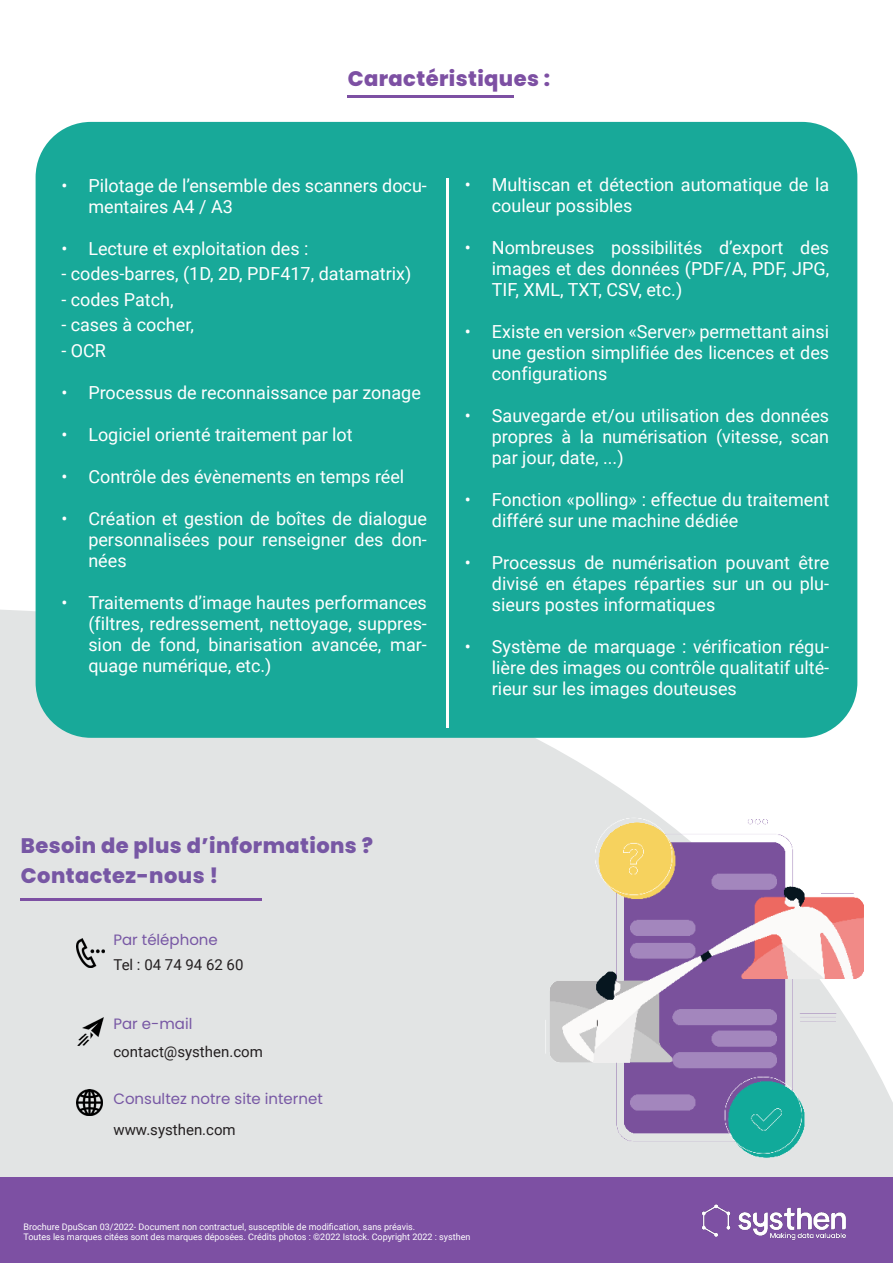
<style>
.page{position:relative;width:893px;height:1263px;background:#fff}
.page>*{position:absolute;margin:0;border:0;box-sizing:border-box;transform-origin:0 0}
.t1{font:800 21px "Poppins";letter-spacing:.02em;color:#7757a4}
.t2{font:800 21px "Poppins";letter-spacing:.02em;color:#7d50a3}
.t3{font:18px/21px "Roboto";color:#fff;text-align:justify}
.t4{font:15px "Roboto";color:#231f20}
.t5{font:15px "Poppins";color:#7757a4}
.t6{font:9px "Roboto";color:#fff}
</style>
<div class="page">
<svg style="left:0;top:608px;width:893px;height:569px;background:#e4e6e6"></svg>
<div style="left:0;top:1177px;width:893px;height:86px;background:#7d50a3"></div>
<img style="left:76px;top:939px;width:28px;height:28px">
<img style="left:77px;top:1017px;width:27px;height:28px">
<img style="left:535px;top:798px;width:337px;height:379px">
<img style="left:701px;top:1204px;width:144px;height:36px">
<hr style="left:21px;top:898px;width:241px;height:2px;background:#7d50a3">
<img style="left:77px;top:1089px;width:26px;height:26px">
<div style="left:36px;top:122px;width:821px;height:616px;background:#18a999;border-radius:55px"></div>
<hr style="left:446px;top:178px;width:3px;height:550px;background:#fff">
<hr style="left:348px;top:95px;width:166px;height:3px;background:#7d50a3">
<p class="t2" style="left:348px;top:67px;width:204px">Caractéristiques :</p>
<p class="t3" style="left:88px;top:174px;width:340px;text-indent:-27px">• Pilotage de l’ensemble des scanners docu&shy;mentaires A4 / A3</p>
<p class="t3" style="left:61px;top:237px;width:249px">• Lecture et exploitation des :</p>
<p class="t3" style="left:61px;top:263px;width:352px">- codes-barres, (1D, 2D, PDF417, datamatrix)</p>
<p class="t3" style="left:61px;top:288px;width:114px">- codes Patch,</p>
<p class="t3" style="left:61px;top:314px;width:134px">- cases à cocher,</p>
<p class="t3" style="left:61px;top:339px;width:46px">- OCR</p>
<p class="t3" style="left:61px;top:381px;width:361px">• Processus de reconnaissance par zonage</p>
<p class="t3" style="left:61px;top:423px;width:293px">• Logiciel orienté traitement par lot</p>
<p class="t3" style="left:61px;top:465px;width:344px">• Contrôle des évènements en temps réel</p>
<p class="t3" style="left:88px;top:507px;width:340px;text-indent:-27px">• Création et gestion de boîtes de dialogue personnalisées pour renseigner des don&shy;nées</p>
<p class="t3" style="left:88px;top:591px;width:340px;text-indent:-27px">• Traitements d’image hautes performances (filtres, redressement, nettoyage, suppres&shy;sion de fond, binarisation avancée, mar&shy;quage numérique, etc.)</p>
<p class="t3" style="left:492px;top:173px;width:339px;text-indent:-27px">• Multiscan et détection automatique de la couleur possibles</p>
<p class="t3" style="left:492px;top:236px;width:339px;text-indent:-27px">• Nombreuses possibilités d’export des images et des données (PDF/A, PDF, JPG, TIF, XML, TXT, CSV, etc.)</p>
<p class="t3" style="left:492px;top:320px;width:339px;text-indent:-27px">• Existe en version «Server» permettant ainsi une gestion simplifiée des licences et des configurations</p>
<p class="t3" style="left:492px;top:404px;width:339px;text-indent:-27px">• Sauvegarde et/ou utilisation des données propres à la numérisation (vitesse, scan par jour, date, ...)</p>
<p class="t3" style="left:492px;top:488px;width:339px;text-indent:-27px">• Fonction «polling» : effectue du traitement différé sur une machine dédiée</p>
<p class="t3" style="left:492px;top:551px;width:339px;text-indent:-27px">• Processus de numérisation pouvant être divisé en étapes réparties sur un ou plu&shy;sieurs postes informatiques</p>
<p class="t3" style="left:492px;top:635px;width:339px;text-indent:-27px">• Système de marquage : vérification régu&shy;lière des images ou contrôle qualitatif ulté&shy;rieur sur les images douteuses</p>
<p class="t1" style="left:21px;top:833px;width:354px">Besoin de plus d’informations ?</p>
<p class="t1" style="left:21px;top:863px;width:199px">Contactez-nous !</p>
<p class="t5" style="left:113px;top:930px;width:106px">Par téléphone</p>
<p class="t4" style="left:113px;top:954px;width:132px">Tel : 04 74 94 62 60</p>
<p class="t5" style="left:113px;top:1015px;width:80px">Par e-mail</p>
<p class="t4" style="left:113px;top:1041px;width:151px">contact@systhen.com</p>
<p class="t5" style="left:113px;top:1090px;width:211px">Consultez notre site internet</p>
<p class="t4" style="left:113px;top:1119px;width:124px">www.systhen.com</p>
<p class="t6" style="left:24px;top:1220px;width:393px">Brochure DpuScan 03/2022- Document non contractuel, susceptible de modification, sans préavis.</p>
<p class="t6" style="left:24px;top:1231px;width:448px">Toutes les marques citées sont des marques déposées. Crédits photos : ©2022 Istock. Copyright 2022 : systhen</p>
</div>
